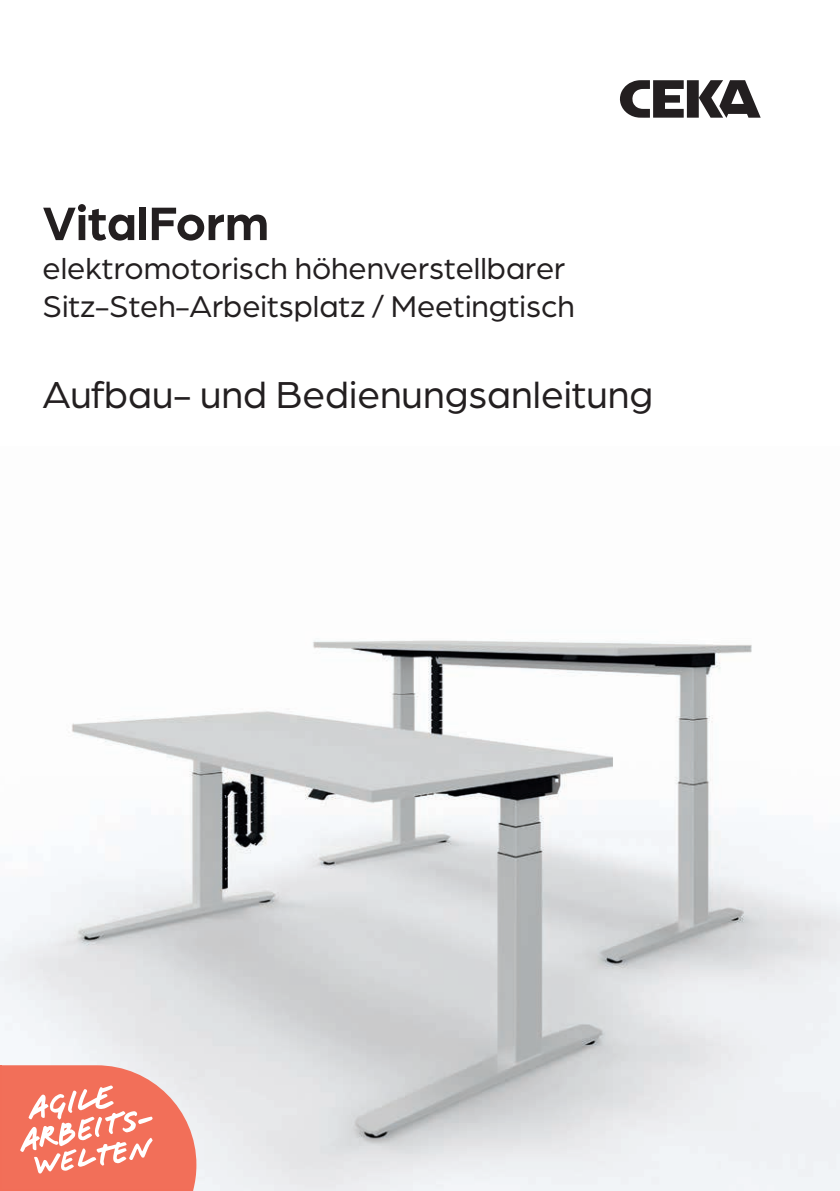
<style>
.page{position:relative;width:840px;height:1191px;background:#fff}
.page>*{position:absolute;margin:0;border:0;box-sizing:border-box;transform-origin:0 0}
.t1{font:700 50px "Arboria";color:#231f20}
.t2{font:40px "Arboria";color:#231f20}
.t3{font:32px/38.4px "Arboria";color:#231f20}
</style>
<div class="page">
<img style="left:0;top:640px;width:839px;height:551px">
<svg style="left:619px;top:80px;width:141px;height:38px"></svg>
<svg style="left:1px;top:1065px;width:195px;height:126px;background:#f28b79"></svg>
<hr style="left:0;top:1065px;width:1px;height:125px;background:#f26e58">
<hr style="left:0;top:1189px;width:193px;height:2px;background:#f26e58">
<h1 class="t1" style="left:43px;top:189px;width:227px">VitalForm</h1>
<p class="t3" style="left:43px;top:247px;width:533px">elektromotorisch höhenverstellbarer<br>Sitz-Steh-Arbeitsplatz / Meetingtisch</p>
<p class="t2" style="left:43px;top:369px;width:611px">Aufbau- und Bedienungsanleitung</p>
</div>
